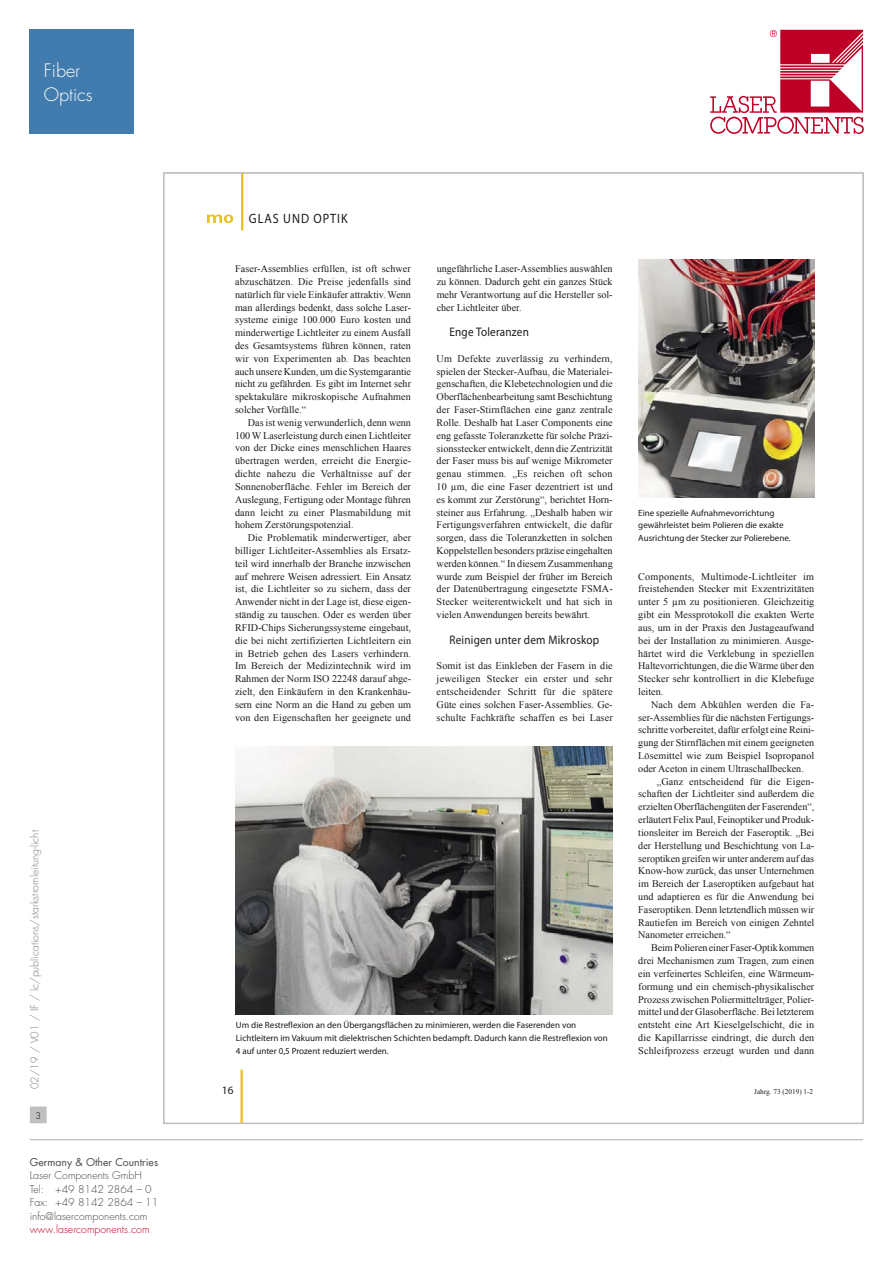
<style>
.page{position:relative;width:893px;height:1263px;background:#fff}
.page>*{position:absolute;margin:0;border:0;box-sizing:border-box;transform-origin:0 0}
.t1{font:300 18px/24px "Futura Std";color:#fff}
.t2{font:13.5px "Myriad Pro";letter-spacing:.08em;color:#1b1b1c;scale:.9 1}
.t3{font:12.45px "Myriad Pro";letter-spacing:.02em;color:#1b1b1c;scale:.9 1}
.t4{font:11.25px "Myriad Pro";color:#1b1b1c}
.t5{font:300 10.5px/13.5px "Futura Std";color:#484848}
.t6{font:300 10.5px "Futura Std";color:#7c7c7c}
.t7{font:300 10.5px "Futura Std";color:#be0027}
.t8{font:10.5px "Futura Std";color:#484848}
.t9{font:10.2px/12.8px "Times New Roman";letter-spacing:.005em;color:#1b1b1c;text-align:justify}
.t10{font:9px/12.8px "Myriad Pro";color:#1b1b1c}
.t11{font:300 9px "Futura Std";color:#000}
.t12{font:7.2px "Times New Roman";color:#1b1b1c}
</style>
<div class="page">
<svg style="left:710px;top:30px;width:153px;height:104px"></svg>
<hr style="left:30px;top:1139px;width:833px;height:1px;background:#c0c0c0">
<div style="left:31px;top:1107px;width:15px;height:16px;background:#c0c0c0"></div>
<div style="left:30px;top:1106px;width:17px;height:17px;border:1px solid #c0c0c0"></div>
<hr style="left:241px;top:1069px;width:2px;height:54px;background:#e7c120">
<hr style="left:241px;top:173px;width:2px;height:57px;background:#e7c120">
<svg style="left:207px;top:214px;width:26px;height:9px"></svg>
<img style="left:235px;top:746px;width:378px;height:269px">
<img style="left:638px;top:259px;width:176px;height:239px">
<div style="left:30px;top:30px;width:104px;height:104px;background:#427cae"></div>
<h1 class="t1" style="left:44px;top:59px;width:50px">Fiber<br>Optics</h1>
<p class="t6" style="left:28px;top:1089px;width:261px;rotate:-90deg">02/19 / V01 / IF / lc/publications/starkstromleitung-licht</p>
<p class="t11" style="left:35px;top:1110px;width:7px">3</p>
<p class="t8" style="left:30px;top:1155px;width:130px">Germany &amp; Other Countries</p>
<p class="t5" style="left:30px;top:1169px;width:130px">Laser Components GmbH<br>Tel: +49 8142 2864 – 0<br>Fax: +49 8142 2864 – 11 info@lasercomponents.com</p>
<p class="t7" style="left:30px;top:1223px;width:121px">www.lasercomponents.com</p>
<h2 class="t2" style="left:249px;top:211px;width:111px">GLAS UND OPTIK</h2>
<p class="t9" style="left:235px;top:262px;width:178px">Faser-Assemblies erfüllen, ist oft schwer abzuschätzen. Die Preise jedenfalls sind natürlich für viele Einkäufer attraktiv. Wenn man allerdings bedenkt, dass solche Laser&shy;systeme einige 100.000 Euro kosten und minderwertige Lichtleiter zu einem Ausfall des Gesamtsystems führen können, raten wir von Experimenten ab. Das beachten auch unsere Kunden, um die Systemgarantie nicht zu gefährden. Es gibt im Internet sehr spektakuläre mikroskopische Aufnahmen solcher Vorfälle.“</p>
<p class="t9" style="left:235px;top:416px;width:178px;text-indent:13px">Das ist wenig verwunderlich, denn wenn 100 W Laserleistung durch einen Lichtleiter von der Dicke eines menschlichen Haares übertragen werden, erreicht die Energie&shy;dichte nahezu die Verhältnisse auf der Sonnenoberfläche. Fehler im Bereich der Auslegung, Fertigung oder Montage führen dann leicht zu einer Plasmabildung mit hohem Zerstörungspotenzial.</p>
<p class="t9" style="left:235px;top:531px;width:178px;text-indent:13px">Die Problematik minderwertiger, aber billiger Lichtleiter-Assemblies als Ersatz&shy;teil wird innerhalb der Branche inzwischen auf mehrere Weisen adressiert. Ein Ansatz ist, die Lichtleiter so zu sichern, dass der Anwender nicht in der Lage ist, diese eigen&shy;ständig zu tauschen. Oder es werden über RFID-Chips Sicherungssysteme eingebaut, die bei nicht zertifizierten Lichtleitern ein in Betrieb gehen des Lasers verhindern.<br>Im Bereich der Medizintechnik wird im Rahmen der Norm ISO 22248 darauf abge&shy;zielt, den Einkäufern in den Krankenhäu&shy;sern eine Norm an die Hand zu geben um von den Eigenschaften her geeignete und</p>
<p class="t9" style="left:437px;top:262px;width:178px">ungefährliche Laser-Assemblies auswählen zu können. Dadurch geht ein ganzes Stück mehr Verantwortung auf die Hersteller sol&shy;cher Lichtleiter über.</p>
<p class="t3" style="left:449px;top:325px;width:90px">Enge Toleranzen</p>
<p class="t9" style="left:437px;top:352px;width:178px">Um Defekte zuverlässig zu verhindern, spielen der Stecker-Aufbau, die Materialei&shy;genschaften, die Klebetechnologien und die Oberflächenbearbeitung samt Beschichtung der Faser-Stirnflächen eine ganz zentrale Rolle. Deshalb hat Laser Components eine eng gefasste Toleranzkette für solche Präzi&shy;sionsstecker entwickelt, denn die Zentrizität der Faser muss bis auf wenige Mikrometer genau stimmen. „Es reichen oft schon 10 µm, die eine Faser dezentriert ist und es kommt zur Zerstörung“, berichtet Horn&shy;steiner aus Erfahrung. „Deshalb haben wir Fertigungsverfahren entwickelt, die dafür sorgen, dass die Toleranzketten in solchen Koppelstellen besonders präzise eingehalten werden können.“ In diesem Zusammenhang wurde zum Beispiel der früher im Bereich der Datenübertragung eingesetzte FSMA-Stecker weiterentwickelt und hat sich in vielen Anwendungen bereits bewährt.</p>
<p class="t3" style="left:449px;top:633px;width:168px">Reinigen unter dem Mikroskop</p>
<p class="t9" style="left:437px;top:659px;width:178px">Somit ist das Einkleben der Fasern in die jeweiligen Stecker ein erster und sehr entscheidender Schritt für die spätere Güte eines solchen Faser-Assemblies. Ge&shy;schulte Fachkräfte schaffen es bei Laser</p>
<p class="t10" style="left:236px;top:1019px;width:373px">Um die Restreflexion an den Übergangsflächen zu minimieren, werden die Faserenden von<br>Lichtleitern im Vakuum mit dielektrischen Schichten bedampft. Dadurch kann die Restreflexion von<br>4 auf unter 0,5 Prozent reduziert werden.</p>
<p class="t4" style="left:222px;top:1084px;width:13px">16</p>
<p class="t10" style="left:638px;top:506px;width:154px">Eine spezielle Aufnahmevorrichtung gewährleistet beim Polieren die exakte<br>Ausrichtung der Stecker zur Polierebene.</p>
<p class="t9" style="left:638px;top:570px;width:178px">Components, Multimode-Lichtleiter im freistehenden Stecker mit Exzentrizitäten unter 5 µm zu positionieren. Gleichzeitig gibt ein Messprotokoll die exakten Werte aus, um in der Praxis den Justageaufwand bei der Installation zu minimieren. Ausge&shy;härtet wird die Verklebung in speziellen Haltevorrichtungen, die die Wärme über den Stecker sehr kontrolliert in die Klebefuge leiten.</p>
<p class="t9" style="left:638px;top:698px;width:178px;text-indent:13px">Nach dem Abkühlen werden die Fa&shy;ser-Assemblies für die nächsten Fertigungs&shy;schritte vorbereitet, dafür erfolgt eine Reini&shy;gung der Stirnflächen mit einem geeigneten Lösemittel wie zum Beispiel Isopropanol oder Aceton in einem Ultraschallbecken.</p>
<p class="t9" style="left:638px;top:775px;width:178px;text-indent:18px">„Ganz entscheidend für die Eigen&shy;schaften der Lichtleiter sind außerdem die erzielten Oberflächengüten der Faserenden“, erläutert Felix Paul, Feinoptiker und Produk&shy;tionsleiter im Bereich der Faseroptik. „Bei der Herstellung und Beschichtung von La&shy;seroptiken greifen wir unter anderem auf das Know-how zurück, das unser Unternehmen im Bereich der Laseroptiken aufgebaut hat und adaptieren es für die Anwendung bei Faseroptiken. Denn letztendlich müssen wir Rautiefen im Bereich von einigen Zehntel Nanometer erreichen.“</p>
<p class="t9" style="left:638px;top:941px;width:178px;text-indent:13px">Beim Polieren einer Faser-Optik kommen drei Mechanismen zum Tragen, zum einen ein verfeinertes Schleifen, eine Wärmeum&shy;formung und ein chemisch-physikalischer Prozess zwischen Poliermittelträger, Polier&shy;mittel und der Glasoberfläche. Bei letzterem entsteht eine Art Kieselgelschicht, die in die Kapillarrisse eindringt, die durch den Schleifprozess erzeugt wurden und dann</p>
<p class="t12" style="left:754px;top:1087px;width:60px">Jahrg. 73 (2019) 1-2</p>
</div>
